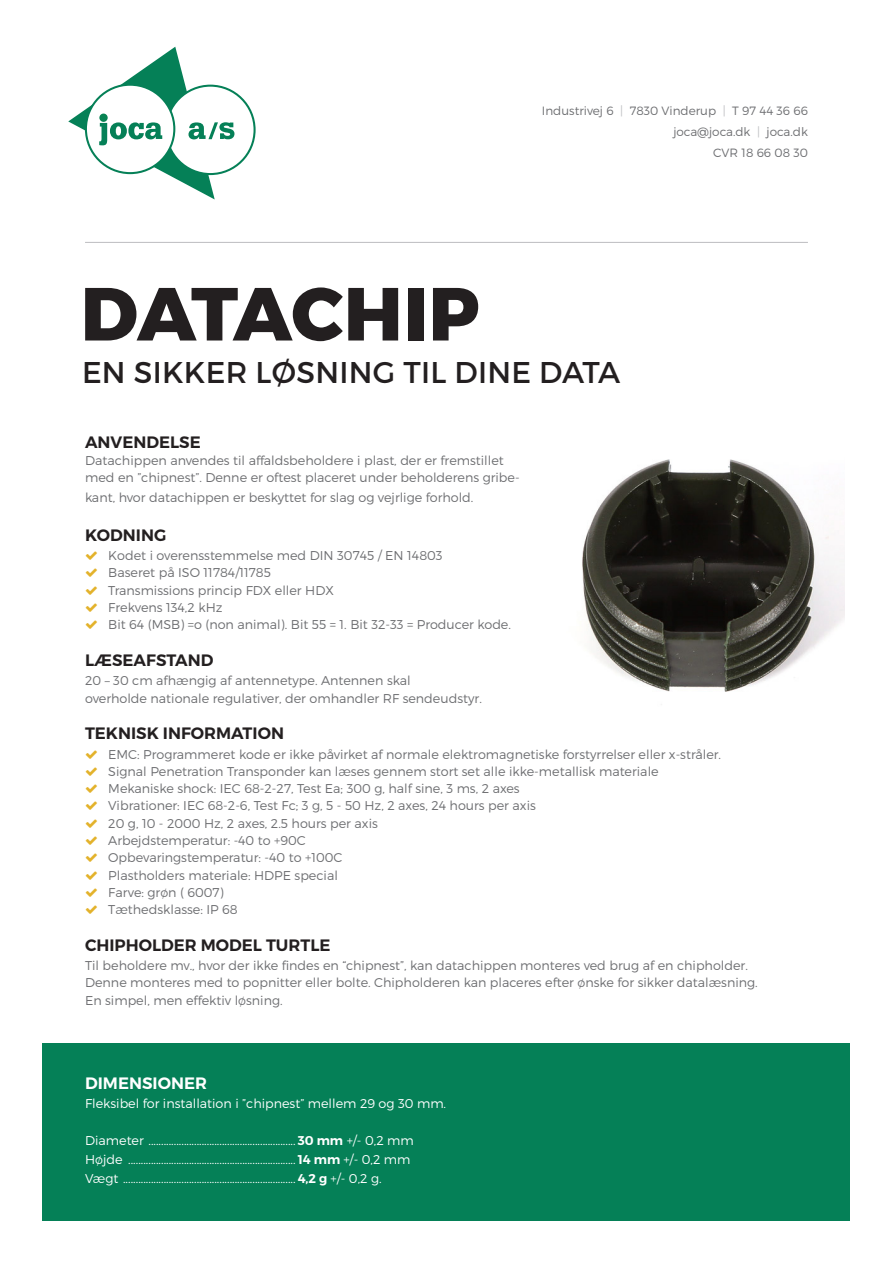
<style>
.page{position:relative;width:893px;height:1263px;background:#fff}
.page>*{position:absolute;margin:0;border:0;box-sizing:border-box;transform-origin:0 0}
.t1{font:800 75px "Montserrat";letter-spacing:-.01em;color:#231f20}
.t2{font:30px "Montserrat";letter-spacing:.01em;color:#231f20}
.t3{font:600 16.5px "Montserrat";color:#231f20}
.t4{font:600 16.5px "Montserrat";color:#fff}
.t5{font:300 12.75px/17.2px "Montserrat";color:#6d6e71}
.t6{font:300 12.75px/19.4px "Montserrat";color:#fff}
.t7{font:300 12px/21px "Montserrat";color:#6d6e71;text-align:right}
.s1{color:#bcbdc0}
.s2{font-weight:600}
</style>
<div class="page">
<img style="left:582px;top:459px;width:262px;height:233px">
<div style="left:43px;top:1042px;width:807px;height:178px;background:#058057"></div>
<svg style="left:68px;top:46px;width:188px;height:154px"></svg>
<hr style="left:85px;top:242px;width:723px;height:1px;background:#bcbdc0">
<p class="t7" style="left:542px;top:101px;width:267px">Industrivej 6 <span class="s1">|</span> 7830 Vinderup <span class="s1">|</span> T 97 44 36 66 joca@joca.dk <span class="s1">|</span> joca.dk<br>CVR 18 66 08 30</p>
<h1 class="t1" style="left:81px;top:271px;width:400px">DATACHIP</h1>
<h2 class="t2" style="left:82px;top:359px;width:540px">EN SIKKER LØSNING TIL DINE DATA</h2>
<p class="t3" style="left:85px;top:436px;width:117px">ANVENDELSE</p>
<p class="t5" style="left:85px;top:452px;width:436px">Datachippen anvendes til affaldsbeholdere i plast, der er fremstillet med en ”chipnest”. Denne er oftest placeret under beholderens gribe-</p>
<p class="t5" style="left:85px;top:489px;width:390px">kant, hvor datachippen er beskyttet for slag og vejrlige forhold.</p>
<p class="t3" style="left:85px;top:529px;width:83px">KODNING</p>
<p class="t5" style="left:108px;top:548px;width:404px">Kodet i overensstemmelse med DIN 30745 / EN 14803<br>Baseret på ISO 11784/11785<br>Transmissions princip FDX eller HDX<br>Frekvens 134,2 kHz<br>Bit 64 (MSB) =o (non animal). Bit 55 = 1. Bit 32-33 = Producer kode.</p>
<p class="t3" style="left:85px;top:654px;width:130px">LÆSEAFSTAND</p>
<p class="t5" style="left:85px;top:673px;width:398px">20 – 30 cm afhængig af antennetype. Antennen skal<br>overholde nationale regulativer, der omhandler RF sendeudstyr.</p>
<p class="t3" style="left:85px;top:728px;width:200px">TEKNISK INFORMATION</p>
<p class="t5" style="left:108px;top:746px;width:614px">EMC: Programmeret kode er ikke påvirket af normale elektromagnetiske forstyrrelser eller x-stråler.<br>Signal Penetration Transponder kan læses gennem stort set alle ikke-metallisk materiale Mekaniske shock: IEC 68-2-27, Test Ea; 300 g, half sine, 3 ms, 2 axes<br>Vibrationer: IEC 68-2-6, Test Fc; 3 g, 5 - 50 Hz, 2 axes, 24 hours per axis<br>20 g, 10 - 2000 Hz, 2 axes, 2.5 hours per axis<br>Arbejdstemperatur: -40 to +90C<br>Opbevaringstemperatur: -40 to +100C<br>Plastholders materiale: HDPE special<br>Farve: grøn ( 6007)<br>Tæthedsklasse: IP 68</p>
<p class="t3" style="left:85px;top:939px;width:247px">CHIPHOLDER MODEL TURTLE</p>
<p class="t5" style="left:85px;top:957px;width:674px">Til beholdere mv., hvor der ikke findes en “chipnest”, kan datachippen monteres ved brug af en chipholder.<br>Denne monteres med to popnitter eller bolte. Chipholderen kan placeres efter ønske for sikker datalæsning.<br>En simpel, men effektiv løsning.</p>
<p class="t4" style="left:85px;top:1077px;width:123px">DIMENSIONER</p>
<p class="t6" style="left:85px;top:1094px;width:363px">Fleksibel for installation i ”chipnest” mellem 29 og 30 mm.</p>
<p class="t6" style="left:85px;top:1131px;width:330px">Diameter .......................................................... <span class="s2">30 mm</span> +/- 0,2 mm<br>Højde .................................................................. <span class="s2">14 mm</span> +/- 0,2 mm<br>Vægt .................................................................... <span class="s2">4,2 g</span> +/- 0,2 g.</p>
</div>
